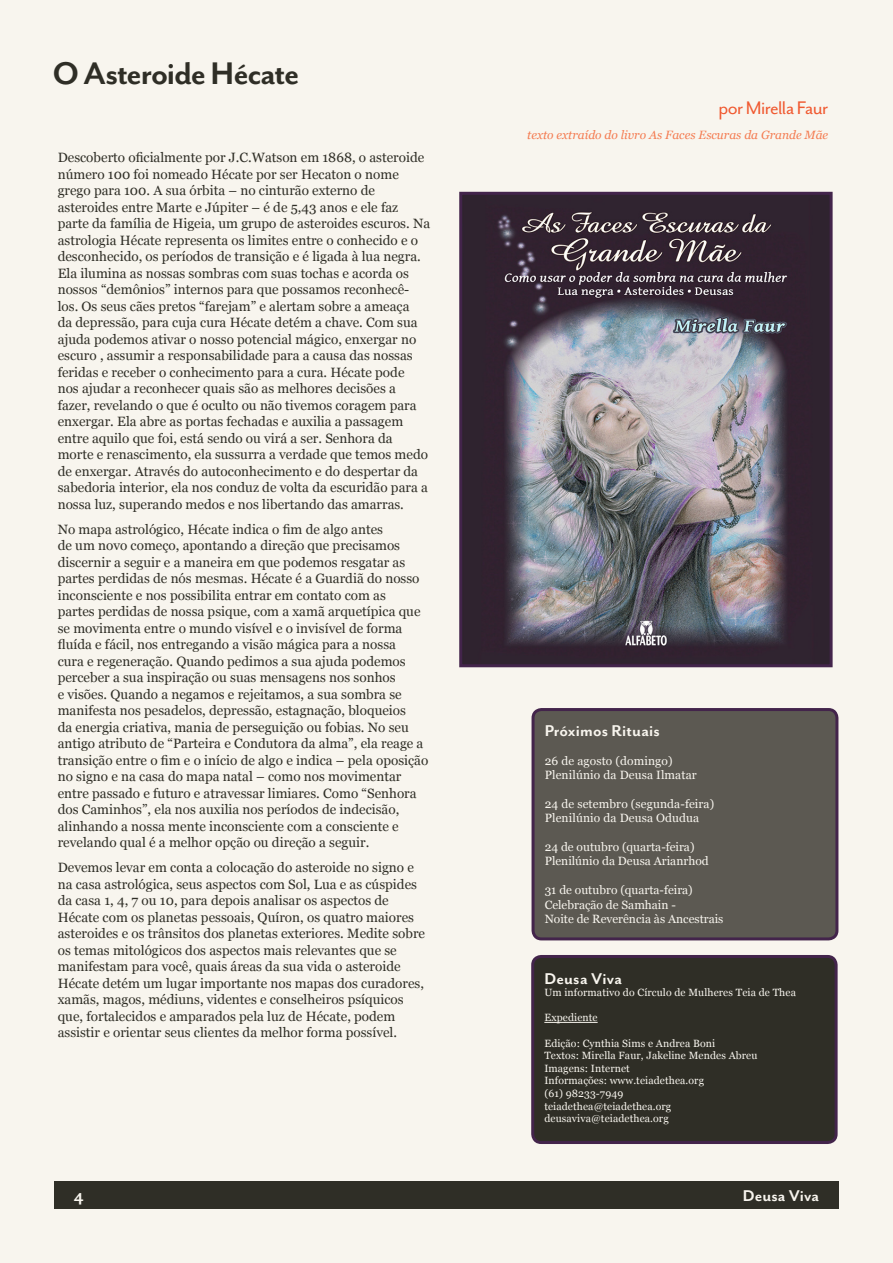
<style>
.page{position:relative;width:893px;height:1263px;background:#f8f5ee}
.page>*{position:absolute;margin:0;border:0;box-sizing:border-box;transform-origin:0 0}
.titulo_artigo{font:700 36px "Mr Eaves San OT";letter-spacing:-.03em;color:#2f2e26}
.subtitulo_artigo{font:21px "Mr Eaves San OT";letter-spacing:-.03em;color:#f05930}
.expediente{font:700 18px "Mr Eaves San OT";letter-spacing:.01em;color:#f8f5ee}
.corpo_artigo{font:13.5px/16.5px "Georgia";color:#2f2e26}
.expediente-2{font:12px "Georgia";color:#f8f5ee}
.t1{font:italic 12px "Georgia";color:#f47c52}
.expediente-3{font:10.5px "Georgia";letter-spacing:.01em;color:#f8f5ee}
</style>
<div class="page">
<div style="left:54px;top:1181px;width:785px;height:28px;background:#2f2e26"></div>
<div style="left:533px;top:956px;width:303px;height:186px;background:#2f2e26;border-radius:9px"></div>
<div style="left:531px;top:955px;width:307px;height:189px;border:3px solid #43244b;border-radius:9px"></div>
<hr style="left:544px;top:1022px;width:54px;height:1px;background:#f8f5ee">
<div style="left:533px;top:709px;width:304px;height:230px;background:#5c5952;border-radius:9px"></div>
<div style="left:531px;top:708px;width:307px;height:232px;border:3px solid #43244b;border-radius:9px"></div>
<img style="left:463px;top:196px;width:366px;height:467px">
<div style="left:459px;top:192px;width:374px;height:475px;border:3px solid #43244b"></div>
<p class="titulo_artigo" style="left:53px;top:53px;width:248px">O Asteroide Hécate</p>
<p class="corpo_artigo" style="left:58px;top:149px;width:374px">Descoberto oficialmente por J.C.Watson em 1868, o asteroide número 100 foi nomeado Hécate por ser Hecaton o nome grego para 100. A sua órbita – no cinturão externo de asteroides entre Marte e Júpiter – é de 5,43 anos e ele faz parte da família de Higeia, um grupo de asteroides escuros. Na astrologia Hécate representa os limites entre o conhecido e o desconhecido, os períodos de transição e é ligada à lua negra.<br>Ela ilumina as nossas sombras com suas tochas e acorda os nossos “demônios” internos para que possamos reconhecê&shy;los. Os seus cães pretos “farejam” e alertam sobre a ameaça<br>da depressão, para cuja cura Hécate detém a chave. Com sua ajuda podemos ativar o nosso potencial mágico, enxergar no escuro , assumir a responsabilidade para a causa das nossas feridas e receber o conhecimento para a cura. Hécate pode<br>nos ajudar a reconhecer quais são as melhores decisões a fazer, revelando o que é oculto ou não tivemos coragem para enxergar. Ela abre as portas fechadas e auxilia a passagem entre aquilo que foi, está sendo ou virá a ser. Senhora da morte e renascimento, ela sussurra a verdade que temos medo de enxergar. Através do autoconhecimento e do despertar da sabedoria interior, ela nos conduz de volta da escuridão para a nossa luz, superando medos e nos libertando das amarras.</p>
<p class="corpo_artigo" style="left:58px;top:520px;width:372px">No mapa astrológico, Hécate indica o fim de algo antes<br>de um novo começo, apontando a direção que precisamos discernir a seguir e a maneira em que podemos resgatar as partes perdidas de nós mesmas. Hécate é a Guardiã do nosso inconsciente e nos possibilita entrar em contato com as<br>partes perdidas de nossa psique, com a xamã arquetípica que se movimenta entre o mundo visível e o invisível de forma fluída e fácil, nos entregando a visão mágica para a nossa<br>cura e regeneração. Quando pedimos a sua ajuda podemos perceber a sua inspiração ou suas mensagens nos sonhos<br>e visões. Quando a negamos e rejeitamos, a sua sombra se manifesta nos pesadelos, depressão, estagnação, bloqueios<br>da energia criativa, mania de perseguição ou fobias. No seu antigo atributo de “Parteira e Condutora da alma”, ela reage a transição entre o fim e o início de algo e indica – pela oposição no signo e na casa do mapa natal – como nos movimentar entre passado e futuro e atravessar limiares. Como “Senhora dos Caminhos”, ela nos auxilia nos períodos de indecisão, alinhando a nossa mente inconsciente com a consciente e revelando qual é a melhor opção ou direção a seguir.</p>
<p class="corpo_artigo" style="left:58px;top:859px;width:369px">Devemos levar em conta a colocação do asteroide no signo e na casa astrológica, seus aspectos com Sol, Lua e as cúspides da casa 1, 4, 7 ou 10, para depois analisar os aspectos de Hécate com os planetas pessoais, Quíron, os quatro maiores asteroides e os trânsitos dos planetas exteriores. Medite sobre os temas mitológicos dos aspectos mais relevantes que se manifestam para você, quais áreas da sua vida o asteroide Hécate detém um lugar importante nos mapas dos curadores, xamãs, magos, médiuns, videntes e conselheiros psíquicos que, fortalecidos e amparados pela luz de Hécate, podem assistir e orientar seus clientes da melhor forma possível.</p>
<p class="subtitulo_artigo" style="left:718px;top:96px;width:111px">por Mirella Faur</p>
<p class="t1" style="left:527px;top:126px;width:303px">texto extraído do livro As Faces Escuras da Grande Mãe</p>
<p class="expediente" style="left:545px;top:720px;width:117px">Próximos Rituais</p>
<p class="expediente-2" style="left:545px;top:752px;width:129px">26 de agosto (domingo)</p>
<p class="expediente-2" style="left:545px;top:766px;width:154px">Plenilúnio da Deusa Ilmatar</p>
<p class="expediente-2" style="left:545px;top:795px;width:171px">24 de setembro (segunda-feira)</p>
<p class="expediente-2" style="left:545px;top:809px;width:156px">Plenilúnio da Deusa Odudua</p>
<p class="expediente-2" style="left:545px;top:838px;width:151px">24 de outubro (quarta-feira)</p>
<p class="expediente-2" style="left:545px;top:852px;width:165px">Plenilúnio da Deusa Arianrhod</p>
<p class="expediente-2" style="left:545px;top:881px;width:150px">31 de outubro (quarta-feira)</p>
<p class="expediente-2" style="left:545px;top:896px;width:133px">Celebração de Samhain -</p>
<p class="expediente-2" style="left:545px;top:910px;width:180px">Noite de Reverência às Ancestrais</p>
<p class="expediente" style="left:544px;top:968px;width:79px">Deusa Viva</p>
<p class="expediente-3" style="left:544px;top:985px;width:253px">Um informativo do Círculo de Mulheres Teia de Thea</p>
<p class="expediente-3" style="left:544px;top:1010px;width:55px">Expediente</p>
<p class="expediente-3" style="left:544px;top:1035px;width:172px">Edição: Cynthia Sims e Andrea Boni</p>
<p class="expediente-3" style="left:544px;top:1048px;width:215px">Textos: Mirella Faur, Jakeline Mendes Abreu</p>
<p class="expediente-3" style="left:544px;top:1060px;width:87px">Imagens: Internet</p>
<p class="expediente-3" style="left:544px;top:1073px;width:161px">Informações: www.teiadethea.org</p>
<p class="expediente-3" style="left:544px;top:1086px;width:81px">(61) 98233-7949</p>
<p class="expediente-3" style="left:544px;top:1098px;width:128px">teiadethea@teiadethea.org</p>
<p class="expediente-3" style="left:544px;top:1111px;width:126px">deusaviva@teiadethea.org</p>
<h3 class="expediente" style="left:74px;top:1185px;width:11px">4</h3>
<h3 class="expediente" style="left:743px;top:1185px;width:78px">Deusa Viva</h3>
</div>
